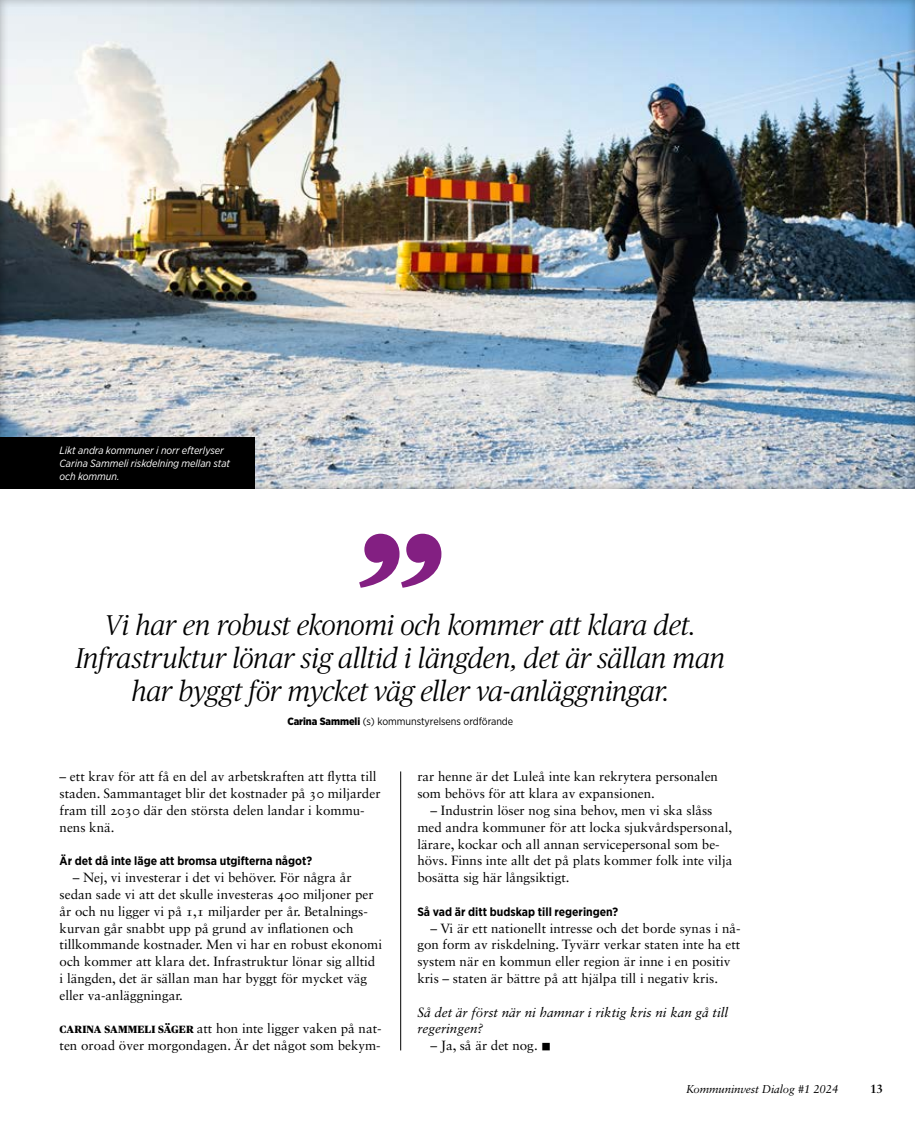
<style>
.page{position:relative;width:915px;height:1127px;background:#fff}
.page>*{position:absolute;margin:0;border:0;box-sizing:border-box;transform-origin:0 0}
.t1{font:italic 300 28.5px/33px "Publico Headline";letter-spacing:-.015em;color:#000;text-align:center}
.t2{font:13.35px/16.8px "Sabon LT Std";color:#000}
.t3{font:italic 13.35px/16.8px "Sabon LT Std";color:#000}
.t4{font:700 12px "Gotham Narrow";color:#000}
.t5{font:700 12px "Sabon LT Std";color:#000}
.t6{font:italic 11.4px "Sabon LT Std";letter-spacing:-.01em;color:#000}
.t7{font:italic 10.5px/12.9px "Gotham Narrow";letter-spacing:-.005em;color:#fff}
.t8{font:10.5px "Gotham Narrow";letter-spacing:-.005em;color:#000}
.s1{font-weight:900}
.s2{font-family:"Publico Headline";font-weight:800;font-size:12.3px}
</style>
<div class="page">
<div style="left:0;top:0;width:914px;height:490px;background:#000;opacity:.3"></div>
<svg style="left:359px;top:534px;width:82px;height:54px"></svg>
<hr style="left:400px;top:771px;width:1px;height:279px;background:#000">
<div style="left:0;top:437px;width:254px;height:51px;background:#000"></div>
<p class="t7" style="left:60px;top:444px;width:172px">Likt andra kommuner i norr efterlyser<br>Carina Sammeli riskdelning mellan stat och kommun.</p>
<h1 class="t1" style="left:75px;top:606px;width:651px">Vi har en robust ekonomi och kommer att klara det.<br>Infrastruktur lönar sig alltid i längden, det är sällan man har byggt för mycket väg eller va-anläggningar.</h1>
<p class="t8" style="left:287px;top:714px;width:227px"><span class="s1">Carina Sammeli</span> (s) kommunstyrelsens ordförande</p>
<p class="t2" style="left:60px;top:768px;width:322px">– ett krav för att få en del av arbetskraften att flytta till staden. Sammantaget blir det kostnader på 30 miljarder fram till 2030 där den största delen landar i kommu&shy;nens knä.</p>
<p class="t4" style="left:60px;top:853px;width:254px">Är det då inte läge att bromsa utgifterna något?</p>
<p class="t2" style="left:60px;top:869px;width:324px;text-indent:13px">– Nej, vi investerar i det vi behöver. För några år sedan sade vi att det skulle investeras 400 miljoner per år och nu ligger vi på 1,1 miljarder per år. Betalnings&shy;kurvan går snabbt upp på grund av inflationen och tillkommande kostnader. Men vi har en robust ekonomi och kommer att klara det. Infrastruktur lönar sig alltid i längden, det är sällan man har byggt för mycket väg eller va-anläggningar.</p>
<p class="t2" style="left:60px;top:1020px;width:323px"><span class="s2">CARINA SAMMELI SÄGER</span> att hon inte ligger vaken på nat&shy;ten oroad över morgondagen. Är det något som bekym-</p>
<p class="t2" style="left:417px;top:768px;width:302px">rar henne är det Luleå inte kan rekrytera personalen som behövs för att klara av expansionen.</p>
<p class="t2" style="left:417px;top:802px;width:316px;text-indent:13px">– Industrin löser nog sina behov, men vi ska slåss med andra kommuner för att locka sjukvårdspersonal, lärare, kockar och all annan servicepersonal som be&shy;hövs. Finns inte allt det på plats kommer folk inte vilja bosätta sig här långsiktigt.</p>
<p class="t4" style="left:417px;top:904px;width:202px">Så vad är ditt budskap till regeringen?</p>
<p class="t2" style="left:417px;top:919px;width:325px;text-indent:13px">– Vi är ett nationellt intresse och det borde synas i nå&shy;gon form av riskdelning. Tyvärr verkar staten inte ha ett system när en kommun eller region är inne i en positiv kris – staten är bättre på att hjälpa till i negativ kris.</p>
<p class="t3" style="left:417px;top:1003px;width:312px">Så det är först när ni hamnar i riktig kris ni kan gå till regeringen?</p>
<p class="t2" style="left:430px;top:1037px;width:109px">– Ja, så är det nog.</p>
<p class="t6" style="left:686px;top:1082px;width:153px">Kommuninvest Dialog #1 2024</p>
<p class="t5" style="left:869px;top:1081px;width:15px">13</p>
</div>
